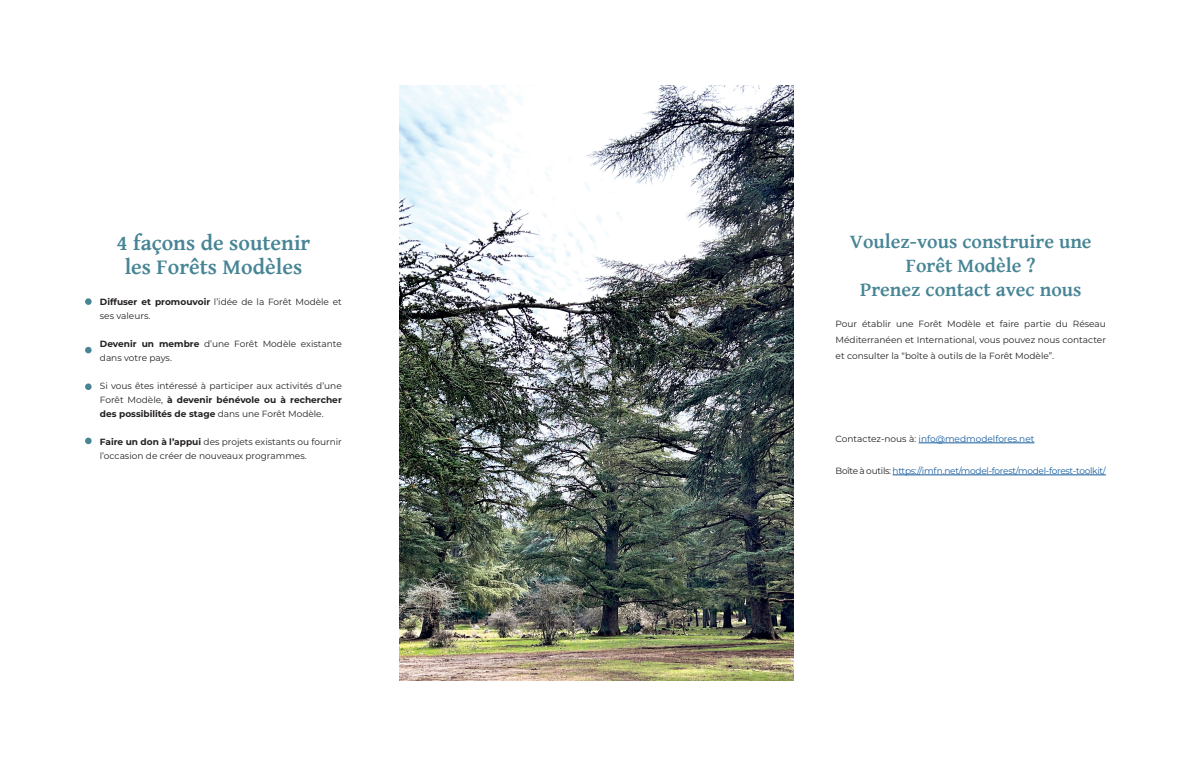
<style>
.page{position:relative;width:1191px;height:766px;background:#fff}
.page>*{position:absolute;margin:0;border:0;box-sizing:border-box;transform-origin:0 0}
.t1{font:700 22px "Gentium Basic";color:#478595}
.t2{font:700 20px/24px "Gentium Basic";color:#478595;text-align:center}
.t3{font:9px/14px "Montserrat";color:#231f20}
.t4{font:9px "Montserrat";letter-spacing:-.03em;color:#175d9e}
.t5{font:9px "Montserrat";color:#175d9e}
.s1{font-weight:700}
.s2{color:#231f20}
</style>
<div class="page">
<div style="left:85px;top:298px;width:7px;height:7px;background:#478595;border-radius:50%"></div>
<div style="left:85px;top:347px;width:7px;height:6px;background:#478595;border-radius:50%"></div>
<div style="left:85px;top:383px;width:7px;height:7px;background:#478595;border-radius:50%"></div>
<div style="left:85px;top:437px;width:7px;height:7px;background:#478595;border-radius:50%"></div>
<hr style="left:918px;top:442px;width:116px;height:1px;background:#175d9e">
<hr style="left:892px;top:474px;width:214px;height:1px;background:#175d9e">
<img style="left:399px;top:85px;width:394px;height:595px">
<p class="t1" style="left:117px;top:226px;width:195px">4 façons de soutenir</p>
<p class="t1" style="left:125px;top:250px;width:179px">les Forêts Modèles</p>
<p class="t3" style="left:100px;top:294px;width:243px"><span class="s1">Diffuser et promouvoir</span> l’idée de la Forêt Modèle et ses valeurs.</p>
<p class="t3" style="left:100px;top:336px;width:243px"><span class="s1">Devenir un membre</span> d’une Forêt Modèle existante dans votre pays.</p>
<p class="t3" style="left:100px;top:378px;width:243px;text-align:justify">Si vous êtes intéressé à participer aux activités d’une Forêt Modèle, <span class="s1">à devenir bénévole ou à rechercher des possibilités de stage</span> dans une Forêt Modèle.</p>
<p class="t3" style="left:100px;top:434px;width:243px"><span class="s1">Faire un don à l’appui</span> des projets existants ou fournir l’occasion de créer de nouveaux programmes.</p>
<p class="t2" style="left:850px;top:228px;width:243px">Voulez-vous construire une<br>Forêt Modèle ?</p>
<p class="t2" style="left:860px;top:276px;width:223px">Prenez contact avec nous</p>
<p class="t3" style="left:835px;top:316px;width:272px;line-height:16px;text-align:justify">Pour établir une Forêt Modèle et faire partie du Réseau Méditerranéen et International, vous pouvez nous contacter et consulter la “boîte à outils de la Forêt Modèle”.</p>
<p class="t5" style="left:835px;top:432px;width:200px"><span class="s2">Contactez-nous à:</span> info@medmodelfores.net</p>
<p class="t4" style="left:835px;top:464px;width:272px"><span class="s2">Boîte à outils:</span> https://imfn.net/model-forest/model-forest-toolkit/</p>
</div>
